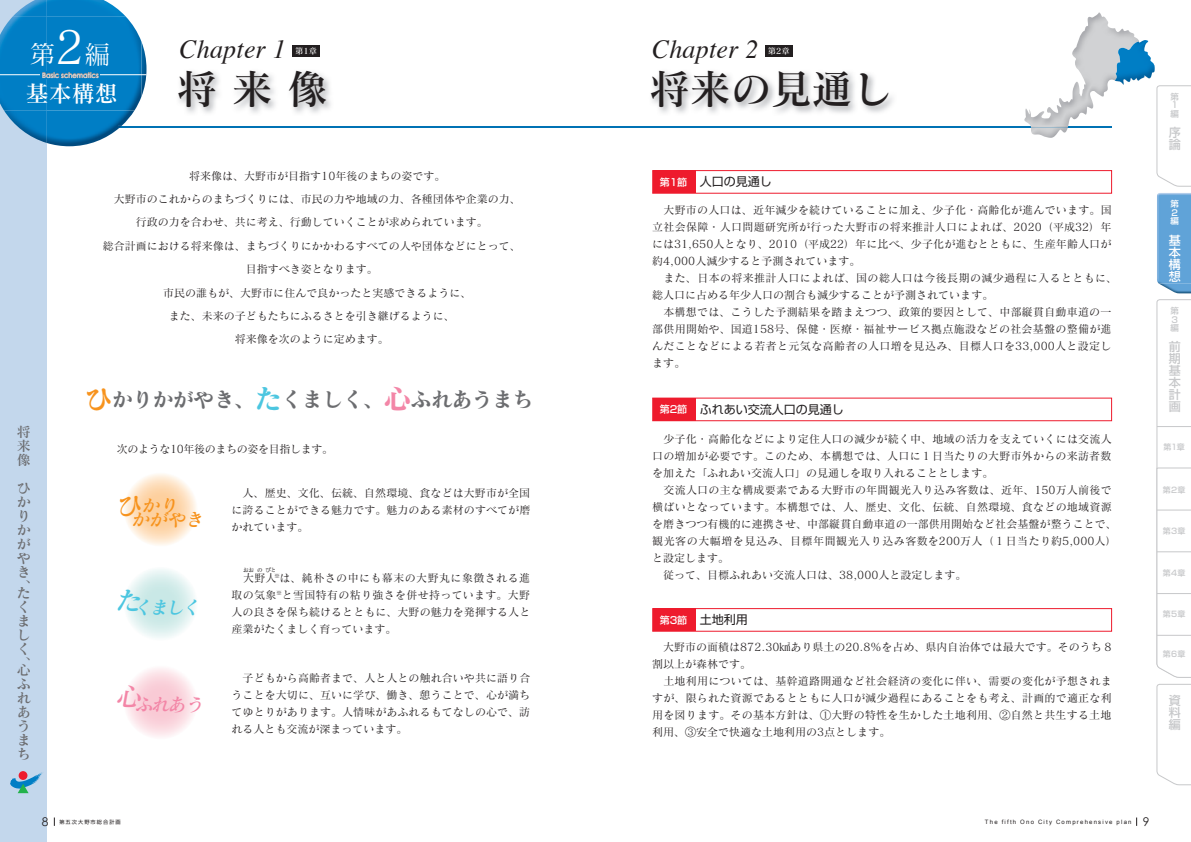
<style>
.page{position:relative;width:1191px;height:842px;background:#fff}
.page>*{position:absolute;margin:0;border:0;box-sizing:border-box;transform-origin:0 0}
.t1{font:41px "Matisse Pro DB";letter-spacing:-.01em;color:#231f20}
.t2{font:italic 26px "Times";letter-spacing:.01em;color:#231f20}
.t3{font:26px "Matisse Pro M";color:#fff}
.t4{font:italic 26px "Matisse Pro DB";color:#4cc6e0}
.t5{font:23px "Matisse Pro DB";color:#fff}
.t6{font:21px "Matisse Pro B";letter-spacing:-.03em;color:#6c6d70}
.t7{font:italic 18px/14.4px "Matisse Pro DB";color:#f7931d}
.t8{font:italic 18px "Matisse Pro DB";color:#f386a7}
.t9{font:italic 18px "Matisse Pro DB";color:#4cc6e0}
.t10{font:14px/14px "Matisse Pro DB";color:#6c6d70}
.t11{font:12px "Shin Go Pro";color:#231f20}
.t12{font:500 12px/12px "Shin Go Pro";color:#c7c8ca}
.t13{font:500 12px/12px "Shin Go Pro";color:#fff;text-align:justify}
.t14{font:12px "Century Gothic";color:#231f20}
.t15{font:500 11.9px/11.9px "Shin Go Pro";color:#c7c8ca;text-align:justify}
.t16{font:11px/17px "Matisse Pro M";letter-spacing:.005em;color:#231f20}
.t17{font:11px "Matisse Pro M";letter-spacing:-.03em;color:#231f20}
.t18{font:500 8.5px/8.5px "Shin Go Pro";color:#c7c8ca;text-align:justify}
.t19{font:500 8.5px/8.5px "Shin Go Pro";color:#fff;text-align:justify}
.t20{font:8.2px "Matisse Pro DB";color:#fff}
.t21{font:500 8px "Shin Go Pro";letter-spacing:.05em;color:#c7c8ca}
.t22{font:7px "Century Gothic";letter-spacing:.025em;color:#fff;scale:.93 1}
.t23{font:6px "Arial";letter-spacing:.2em;color:#231f20}
.t24{font:5.5px "Matisse Pro M";color:#231f20}
.t25{font:5.2px "Shin Go Pro";letter-spacing:.2em;color:#231f20}
.s1{font-size:45.5px}
.s2{font-size:28px;color:#f7931d}
.s3{font-size:28px;color:#4cc6e0}
.s4{font-size:28px;color:#f386a7}
.s5{font-size:26px}
.s6{font-weight:500;font-size:10px;color:#fff}
.s7{font-family:"Century Gothic";font-size:12px}
</style>
<div class="page">
<hr style="left:118px;top:126px;width:477px;height:1px;background:#0072b4">
<div style="left:0;top:0;width:47px;height:842px;background:#c3d7ec"></div>
<svg style="left:10px;top:772px;width:33px;height:21px"></svg>
<img style="left:13px;top:0;width:112px;height:16px">
<img style="left:47px;top:42px;width:99px;height:104px">
<img style="left:4px;top:110px;width:43px;height:33px">
<img style="left:0;top:16px;width:141px;height:94px">
<hr style="left:0;top:74px;width:146px;height:1px;background:#fff">
<hr style="left:595px;top:126px;width:516px;height:1px;background:#0072b4">
<svg style="left:1156px;top:85px;width:35px;height:102px"></svg>
<img style="left:1157px;top:193px;width:34px;height:91px">
<img style="left:1159px;top:284px;width:32px;height:9px">
<svg style="left:1156px;top:299px;width:35px;height:487px"></svg>
<hr style="left:1157px;top:426px;width:34px;height:1px;background:#c7c8ca">
<hr style="left:1157px;top:510px;width:34px;height:1px;background:#c7c8ca">
<hr style="left:1157px;top:551px;width:34px;height:1px;background:#c7c8ca">
<hr style="left:1157px;top:593px;width:34px;height:1px;background:#c7c8ca">
<hr style="left:1157px;top:635px;width:34px;height:1px;background:#c7c8ca">
<img style="left:1024px;top:14px;width:74px;height:112px">
<img style="left:1030px;top:126px;width:38px;height:1px">
<img style="left:1114px;top:40px;width:40px;height:45px">
<img style="left:652px;top:72px;width:241px;height:41px">
<div style="left:764px;top:45px;width:28px;height:12px;background:#231f20"></div>
<div style="left:652px;top:170px;width:459px;height:23px;border:1px solid #ee1b2d"></div>
<div style="left:652px;top:171px;width:43px;height:22px;background:#ee1b2d"></div>
<div style="left:652px;top:398px;width:459px;height:23px;border:1px solid #ee1b2d"></div>
<div style="left:652px;top:398px;width:43px;height:23px;background:#ee1b2d"></div>
<div style="left:652px;top:608px;width:459px;height:23px;border:1px solid #ee1b2d"></div>
<div style="left:652px;top:609px;width:43px;height:22px;background:#ee1b2d"></div>
<svg style="left:41px;top:71px;width:59px;height:8px"></svg>
<svg style="left:43px;top:72px;width:55px;height:6px"></svg>
<img style="left:179px;top:72px;width:152px;height:41px">
<div style="left:292px;top:45px;width:28px;height:12px;background:#231f20"></div>
<h2 class="t3" style="left:29px;top:38px;width:83px">第<span class="s1">2</span>編</h2>
<h2 class="t2" style="left:179px;top:33px;width:108px">Chapter 1</h2>
<h1 class="t1" style="left:176px;top:63px;width:153px">将 来 像</h1>
<p class="t20" style="left:295px;top:46px;width:23px">第1章</p>
<p class="t22" style="left:42px;top:71px;width:62px">Basic schematics</p>
<h3 class="t5" style="left:26px;top:79px;width:93px">基本構想</h3>
<p class="t10" style="left:17px;top:425px;width:15px;text-align:justify">将来像</p>
<p class="t10" style="left:17px;top:481px;width:15px">ひかりかがやき、</p>
<p class="t10" style="left:17px;top:586px;width:15px">たくましく、</p>
<p class="t10" style="left:17px;top:663px;width:16px">心ふれあうまち</p>
<p class="t16" style="left:103px;top:164px;width:419px;line-height:23.4px;text-align:center">　将来像は、大野市が目指す10年後のまちの姿です。<br>　大野市のこれからのまちづくりには、市民の力や地域の力、各種団体や企業の力、行政の力を合わせ、共に考え、行動していくことが求められています。<br>総合計画における将来像は、まちづくりにかかわるすべての人や団体などにとって、目指すべき姿となります。<br>　市民の誰もが、大野市に住んで良かったと実感できるように、<br>また、未来の子どもたちにふるさとを引き継げるように、<br>将来像を次のように定めます。</p>
<h3 class="t6" style="left:85px;top:385px;width:450px"><span class="s2">ひ</span>かりかがやき、<span class="s3">た</span>くましく、<span class="s4">心</span>ふれあうまち</h3>
<p class="t17" style="left:117px;top:442px;width:218px">次のような10年後のまちの姿を目指します。</p>
<h3 class="t7" style="left:113px;top:498px;width:95px"><span class="s5">ひ</span>かり<br>　かがやき</h3>
<h2 class="t4" style="left:115px;top:584px;width:33px">た</h2>
<h3 class="t9" style="left:134px;top:596px;width:72px">くましく</h3>
<h3 class="t8" style="left:115px;top:693px;width:94px"><sup>心</sup>ふれあう</h3>
<p class="t16" style="left:231px;top:484px;width:300px;text-align:justify">　人、歴史、文化、伝統、自然環境、食などは大野市が全国に誇ることができる魅力です。魅力のある素材のすべてが磨かれています。</p>
<p class="t24" style="left:243px;top:566px;width:12px">おお</p>
<p class="t24" style="left:257px;top:566px;width:7px">の</p>
<p class="t24" style="left:265px;top:566px;width:12px">びと</p>
<p class="t16" style="left:231px;top:569px;width:300px;text-align:justify;text-indent:43px"><sup>※</sup>は、純朴さの中にも幕末の大野丸に象徴される進取の気象<sup>※</sup>と雪国特有の粘り強さを併せ持っています。大野人の良さを保ち続けるとともに、大野の魅力を発揮する人と産業がたくましく育っています。</p>
<p class="t16" style="left:231px;top:669px;width:300px;text-align:justify">　子どもから高齢者まで、人と人との触れ合いや共に語り合うことを大切に、互いに学び、働き、憩うことで、心が満ちてゆとりがあります。人情味があふれるもてなしの心で、訪れる人とも交流が深まっています。</p>
<p class="t16" style="left:243px;top:569px;width:35px">大野人</p>
<p class="t14" style="left:42px;top:814px;width:8px">8</p>
<p class="t25" style="left:59px;top:818px;width:63px">第五次大野市総合計画</p>
<h2 class="t2" style="left:651px;top:33px;width:108px">Chapter 2</h2>
<h1 class="t1" style="left:649px;top:63px;width:245px">将来の見通し</h1>
<p class="t20" style="left:768px;top:46px;width:23px">第2章</p>
<p class="t11" style="left:659px;top:172px;width:114px"><span class="s6">第1節</span> 人口の見通し</p>
<p class="t16" style="left:652px;top:201px;width:466px">　大野市の人口は、近年減少を続けていることに加え、少子化・高齢化が進んでいます。国立社会保障・人口問題研究所が行った大野市の将来推計人口によれば、2020（平成32）年には31,650人となり、2010（平成22）年に比べ、少子化が進むとともに、生産年齢人口が約4,000人減少すると予測されています。<br>　また、日本の将来推計人口によれば、国の総人口は今後長期の減少過程に入るとともに、総人口に占める年少人口の割合も減少することが予測されています。<br>　本構想では、こうした予測結果を踏まえつつ、政策的要因として、中部縦貫自動車道の一部供用開始や、国道158号、保健・医療・福祉サービス拠点施設などの社会基盤の整備が進んだことなどによる若者と元気な高齢者の人口増を見込み、目標人口を33,000人と設定します。</p>
<p class="t11" style="left:659px;top:399px;width:186px"><span class="s6">第2節</span> ふれあい交流人口の見通し</p>
<p class="t16" style="left:652px;top:430px;width:466px">　少子化・高齢化などにより定住人口の減少が続く中、地域の活力を支えていくには交流人口の増加が必要です。このため、本構想では、人口に１日当たりの大野市外からの来訪者数を加えた「ふれあい交流人口」の見通しを取り入れることとします。<br>　交流人口の主な構成要素である大野市の年間観光入り込み客数は、近年、150万人前後で横ばいとなっています。本構想では、人、歴史、文化、伝統、自然環境、食などの地域資源を磨きつつ有機的に連携させ、中部縦貫自動車道の一部供用開始など社会基盤が整うことで、観光客の大幅増を見込み、目標年間観光入り込み客数を200万人（１日当たり約5,000人）と設定します。<br>　従って、目標ふれあい交流人口は、38,000人と設定します。</p>
<p class="t11" style="left:659px;top:610px;width:90px"><span class="s6">第3節</span> 土地利用</p>
<p class="t16" style="left:652px;top:638px;width:461px">　大野市の面積は872.30㎢あり県土の20.8％を占め、県内自治体では最大です。そのうち 8割以上が森林です。<br>　土地利用については、基幹道路開通など社会経済の変化に伴い、需要の変化が予想されますが、限られた資源であるとともに人口が減少過程にあることをも考え、計画的で適正な利用を図ります。その基本方針は、①大野の特性を生かした土地利用、②自然と共生する土地利用、③安全で快適な土地利用の3点とします。</p>
<p class="t18" style="left:1170px;top:91px;width:10px">第1編</p>
<p class="t12" style="left:1168px;top:125px;width:13px">序論</p>
<p class="t19" style="left:1170px;top:199px;width:10px">第2編</p>
<p class="t13" style="left:1168px;top:233px;width:13px">基本構想</p>
<p class="t18" style="left:1170px;top:306px;width:10px">第３編</p>
<p class="t15" style="left:1168px;top:339px;width:13px">前期基本計画</p>
<p class="t21" style="left:1163px;top:440px;width:23px">第1章</p>
<p class="t21" style="left:1162px;top:483px;width:24px">第2章</p>
<p class="t21" style="left:1162px;top:524px;width:24px">第3章</p>
<p class="t21" style="left:1162px;top:566px;width:24px">第4章</p>
<p class="t21" style="left:1162px;top:607px;width:24px">第5章</p>
<p class="t21" style="left:1162px;top:647px;width:24px">第6章</p>
<p class="t12" style="left:1168px;top:693px;width:13px;text-align:justify">資料編</p>
<p class="t23" style="left:985px;top:818px;width:166px">The fifth Ono City Comprehensive plan <span class="s7">9</span></p>
</div>
